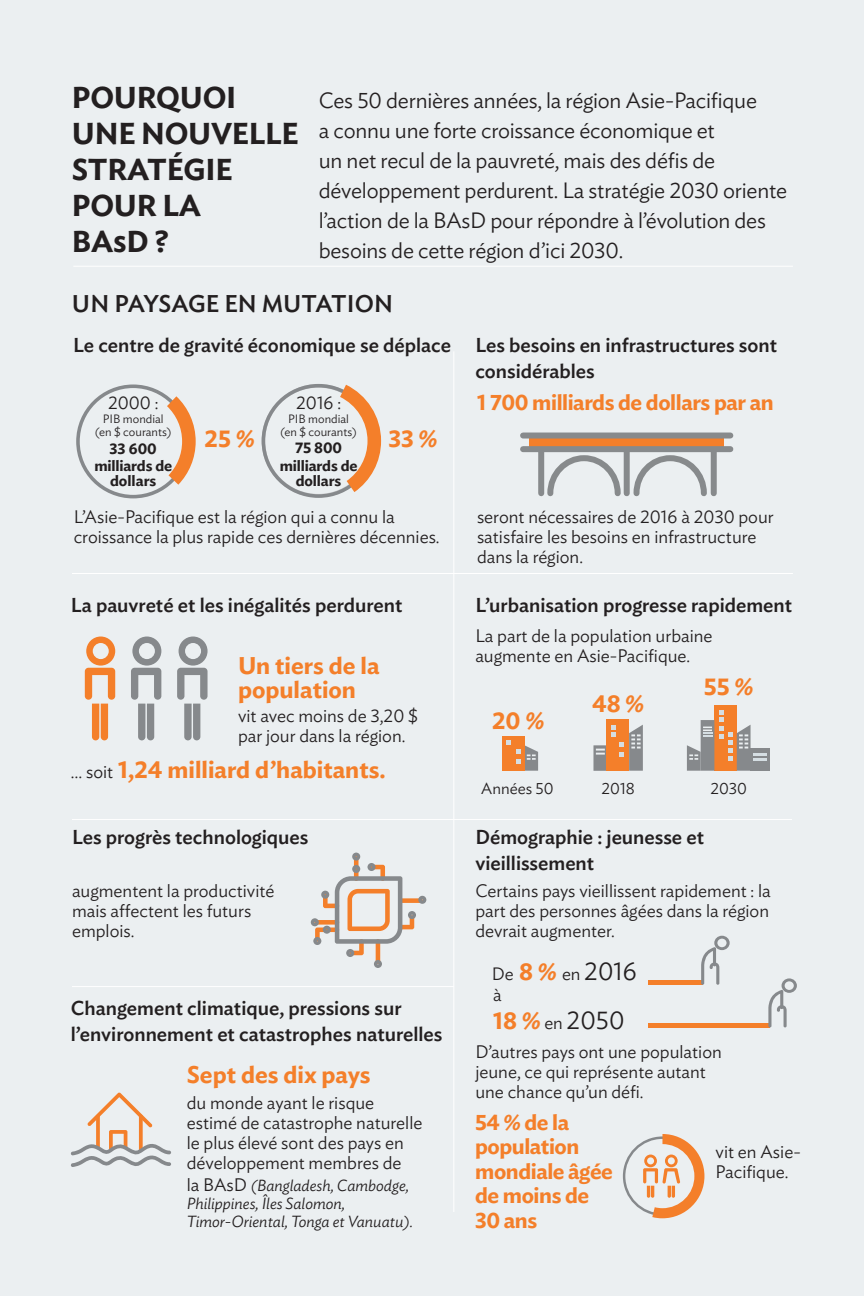
<style>
.page{position:relative;width:864px;height:1296px;background:#ebeff1}
.page>*{position:absolute;margin:0;border:0;box-sizing:border-box;transform-origin:0 0}
.Heading_1{font:600 30px/36px "Ideal Sans";letter-spacing:-.01em;color:#231f20}
.t1{font:300 25.2px "Ideal Sans";color:#231f20}
.t2{font:600 24px/24.4px "Ideal Sans";color:#f47f2a}
.Heading_1-2{font:500 24px "Ideal Sans";letter-spacing:-.005em;color:#231f20}
.t3{font:300 22px/30px "Ideal Sans";letter-spacing:-.01em;color:#231f20}
.t4{font:600 22px/24.4px "Ideal Sans";letter-spacing:-.02em;color:#f47f2a}
.t5{font:500 20px/26px "Ideal Sans";color:#231f20}
.t6{font:300 18px/20px "Ideal Sans";color:#231f20}
.t7{font:300 17.8px "Ideal Sans";color:#231f20}
.t8{font:italic 300 16px/18px "Ideal Sans";color:#231f20}
.t9{font:300 16px "Ideal Sans";color:#231f20}
.t10{font:600 15.2px/17.2px "Ideal Sans";letter-spacing:-.01em;color:#231f20;text-align:center}
.t11{font:300 12px "Ideal Sans";color:#231f20}
.s1{font-weight:300;font-size:18px;color:#231f20}
.s2{font-style:normal;font-size:18px}
.s3{font-weight:600;font-size:24px;color:#f47f2a}
.s4{font-size:25.2px}
.s5{font-size:17.8px}
</style>
<div class="page">
<svg style="left:76px;top:384px;width:120px;height:114px"></svg>
<svg style="left:85px;top:637px;width:30px;height:103px"></svg>
<svg style="left:131px;top:637px;width:30px;height:103px"></svg>
<svg style="left:177px;top:637px;width:31px;height:103px"></svg>
<hr style="left:453px;top:351px;width:1px;height:861px;background:#fff">
<hr style="left:72px;top:573px;width:721px;height:1px;background:#fff">
<hr style="left:72px;top:819px;width:720px;height:1px;background:#fff">
<hr style="left:72px;top:986px;width:382px;height:1px;background:#fff">
<svg style="left:71px;top:1092px;width:100px;height:75px"></svg>
<svg style="left:311px;top:853px;width:115px;height:115px"></svg>
<svg style="left:262px;top:384px;width:119px;height:114px"></svg>
<div style="left:648px;top:980px;width:55px;height:5px;background:#f47f2a"></div>
<hr style="left:648px;top:1023px;width:122px;height:4px;background:#f47f2a">
<svg style="left:701px;top:936px;width:29px;height:49px"></svg>
<svg style="left:768px;top:978px;width:29px;height:49px"></svg>
<hr style="left:73px;top:266px;width:720px;height:1px;background:#fff">
<div style="left:502px;top:736px;width:22px;height:35px;background:#f47f2a"></div>
<svg style="left:506px;top:740px;width:4px;height:5px"></svg>
<svg style="left:516px;top:745px;width:22px;height:26px"></svg>
<div style="left:607px;top:719px;width:22px;height:52px;background:#f47f2a"></div>
<svg style="left:593px;top:725px;width:50px;height:46px"></svg>
<div style="left:714px;top:705px;width:23px;height:66px;background:#f47f2a"></div>
<div style="left:751px;top:749px;width:19px;height:22px;background:#86898c"></div>
<svg style="left:687px;top:710px;width:80px;height:61px"></svg>
<div style="left:624px;top:449px;width:6px;height:44px;background:#878a8c"></div>
<div style="left:538px;top:449px;width:6px;height:44px;background:#878a8c"></div>
<div style="left:711px;top:449px;width:6px;height:44px;background:#878a8c"></div>
<div style="left:529px;top:434px;width:195px;height:16px;background:#f47f2a"></div>
<div style="left:523px;top:446px;width:207px;height:6px;background:#878a8c"></div>
<div style="left:523px;top:433px;width:207px;height:6px;background:#878a8c"></div>
<svg style="left:544px;top:452px;width:80px;height:45px"></svg>
<svg style="left:631px;top:452px;width:79px;height:45px"></svg>
<svg style="left:623px;top:1134px;width:81px;height:84px"></svg>
<p class="Heading_1" style="left:72px;top:77px;width:228px">POURQUOI<br>UNE NOUVELLE<br>STRATÉGIE<br>POUR LA<br>BASD ?</p>
<p class="t3" style="left:319px;top:83px;width:470px">Ces 50 dernières années, la région Asie-Pacifique<br>a connu une forte croissance économique et<br>un net recul de la pauvreté, mais des défis de développement perdurent. La stratégie 2030 oriente l’action de la BAsD pour répondre à l’évolution des besoins de cette région d’ici 2030.</p>
<p class="Heading_1-2" style="left:72px;top:285px;width:322px">UN PAYSAGE EN MUTATION</p>
<p class="t5" style="left:73px;top:330px;width:379px">Le centre de gravité économique se déplace</p>
<p class="t6" style="left:108px;top:391px;width:52px">2000 :</p>
<p class="t11" style="left:103px;top:410px;width:62px">PIB mondial</p>
<p class="t11" style="left:95px;top:423px;width:78px">(en $ courants)</p>
<p class="t10" style="left:94px;top:438px;width:79px">33 600 milliards de</p>
<p class="t10" style="left:110px;top:471px;width:48px">dollars</p>
<p class="t6" style="left:296px;top:391px;width:46px">2016 :</p>
<p class="t11" style="left:288px;top:410px;width:62px">PIB mondial</p>
<p class="t11" style="left:280px;top:423px;width:78px">(en $ courants)</p>
<p class="t10" style="left:280px;top:438px;width:79px">75 800 milliards de</p>
<p class="t10" style="left:296px;top:471px;width:47px">dollars</p>
<p class="t2" style="left:205px;top:424px;width:52px">25 %</p>
<p class="t2" style="left:389px;top:424px;width:50px">33 %</p>
<p class="t6" style="left:74px;top:505px;width:367px">L’Asie-Pacifique est la région qui a connu la croissance la plus rapide ces dernières décennies.</p>
<p class="t5" style="left:71px;top:591px;width:333px">La pauvreté et les inégalités perdurent</p>
<p class="t2" style="left:238px;top:651px;width:143px">Un tiers de la population</p>
<p class="t6" style="left:238px;top:705px;width:181px">vit avec moins de 3,20 $ par jour dans la région.</p>
<p class="t2" style="left:71px;top:755px;width:316px"><span class="s1">… soit</span> 1,24 milliard d’habitants.</p>
<p class="t5" style="left:72px;top:822px;width:238px">Les progrès technologiques</p>
<p class="t6" style="left:72px;top:879px;width:204px">augmentent la productivité mais affectent les futurs emplois.</p>
<p class="t5" style="left:71px;top:993px;width:373px">Changement climatique, pressions sur l’environnement et catastrophes naturelles</p>
<p class="t2" style="left:187px;top:1061px;width:185px">Sept des dix pays</p>
<p class="t6" style="left:187px;top:1091px;width:237px">du monde ayant le risque estimé de catastrophe naturelle le plus élevé sont des pays en développement membres de</p>
<p class="t8" style="left:187px;top:1175px;width:224px"><span class="s2">la BAsD</span> (Bangladesh, Cambodge,<br>Philippines, Îles Salomon,</p>
<p class="t8" style="left:187px;top:1211px;width:228px">Timor-Oriental, Tonga et Vanuatu).</p>
<p class="t5" style="left:475px;top:330px;width:303px">Les besoins en infrastructures sont considérables</p>
<p class="t4" style="left:477px;top:388px;width:298px">1 700 milliards de dollars par an</p>
<p class="t6" style="left:477px;top:505px;width:298px">seront nécessaires de 2016 à 2030 pour satisfaire les besoins en infrastructure dans la région.</p>
<p class="t5" style="left:475px;top:591px;width:318px">L’urbanisation progresse rapidement</p>
<p class="t6" style="left:475px;top:625px;width:239px">La part de la population urbaine augmente en Asie-Pacifique.</p>
<p class="t2" style="left:492px;top:707px;width:54px">20 %</p>
<p class="t9" style="left:481px;top:776px;width:74px">Années 50</p>
<p class="t2" style="left:592px;top:689px;width:54px">48 %</p>
<p class="t9" style="left:601px;top:776px;width:35px">2018</p>
<p class="t2" style="left:704px;top:673px;width:51px">55 %</p>
<p class="t9" style="left:710px;top:776px;width:38px">2030</p>
<p class="t5" style="left:475px;top:822px;width:230px">Démographie : jeunesse et vieillissement</p>
<p class="t6" style="left:475px;top:879px;width:297px;text-align:justify">Certains pays vieillissent rapidement : la part des personnes âgées dans la région devrait augmenter.</p>
<p class="t7" style="left:492px;top:961px;width:147px">De <span class="s3">8 %</span> en <span class="s4">2016</span></p>
<p class="t1" style="left:493px;top:1001px;width:133px"><span class="s3">18 %</span> <span class="s5">en</span> 2050</p>
<p class="t7" style="left:493px;top:981px;width:10px">à</p>
<p class="t6" style="left:475px;top:1041px;width:248px">D’autres pays ont une population jeune, ce qui représente autant une chance qu’un défi.</p>
<p class="t4" style="left:475px;top:1108px;width:139px">54 % de la population mondiale âgée de moins de<br>30 ans</p>
<p class="t6" style="left:716px;top:1140px;width:87px">vit en Asie-<br>Pacifique.</p>
</div>
